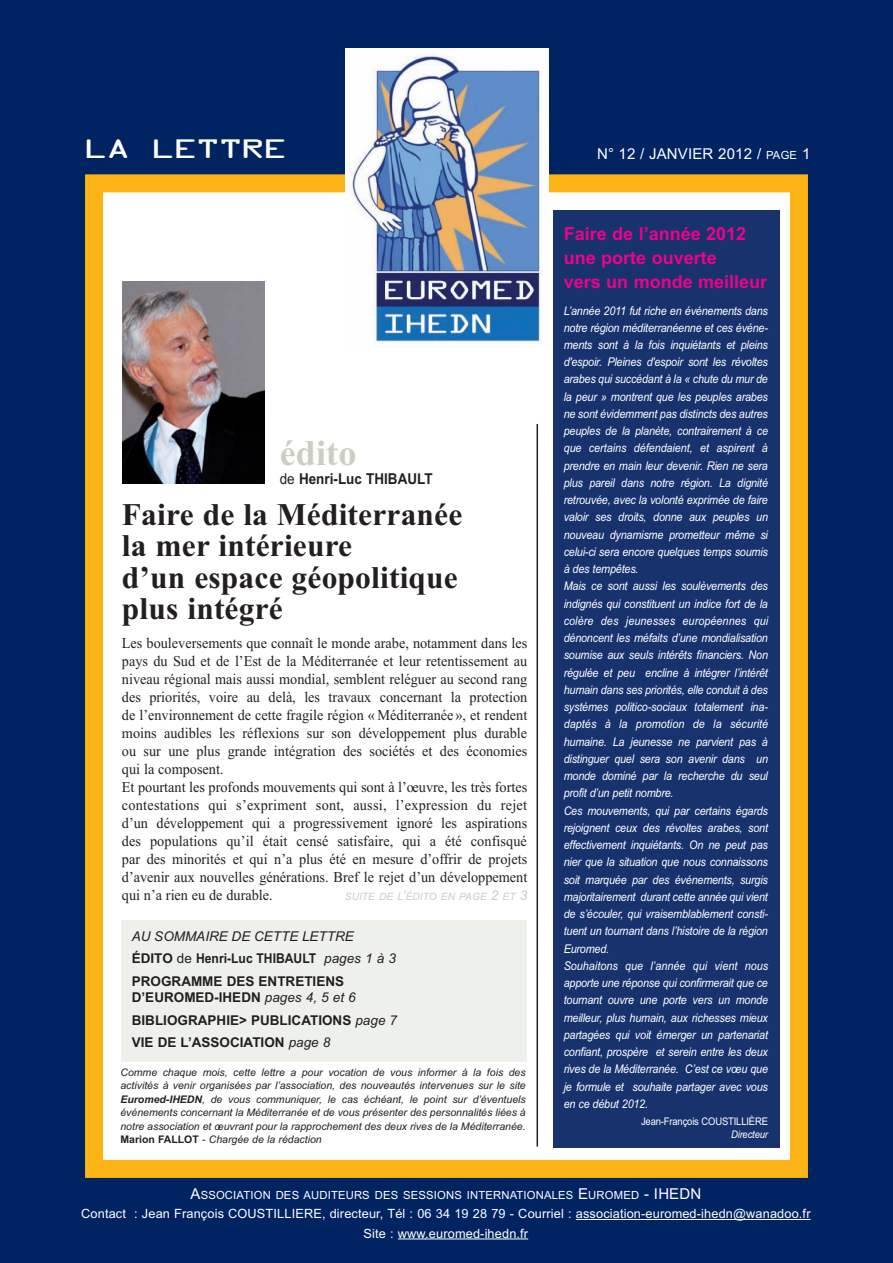
<style>
.page{position:relative;width:893px;height:1263px;background:#002361}
.page>*{position:absolute;margin:0;border:0;box-sizing:border-box;transform-origin:0 0}
.t1{font:700 36px "Times New Roman";letter-spacing:.005em;color:#cbcec1}
.t2{font:700 31.5px/31.5px "Times New Roman";letter-spacing:.005em;color:#231f20}
.t3{font:24px "OCRA";letter-spacing:-.11em;color:#fff;scale:1.53 1}
.t4{font:700 18px/24px "Arial";color:#ed028c}
.t5{font:15px/18px "Times New Roman";color:#231f20;scale:.95 1}
.t6{font:15px "Arial";letter-spacing:.01em;color:#fff}
.t7{font:700 15px "Arial";color:#231f20;scale:.9 1}
.t8{font:700 13.5px/22.5px "Arial";color:#231f20}
.t9{font:12.75px/19.5px "Arial";letter-spacing:.01em;color:#fff;text-align:center}
.t10{font:italic 12px/17.2px "Arial";letter-spacing:-.015em;color:#fff;scale:.9 1}
.t11{font:11.25px "Arial";letter-spacing:.015em;color:#fff}
.t12{font:italic 10.5px/13.5px "Arial";color:#231f20;text-align:justify}
.t13{font:10.5px "Arial";letter-spacing:-.015em;color:#fff;scale:.9 1}
.t14{font:italic 10.5px "Arial";letter-spacing:-.015em;color:#fff;scale:.9 1}
.t15{font:italic 10.2px "Arial";letter-spacing:.005em;color:#cbcec1}
.s1{font-size:11.25px}
.s2{font-weight:400}
.s3{font-size:13.5px}
.s4{font-weight:400;font-style:italic}
.s5{font-weight:700}
.s6{font-weight:700;font-style:normal}
.s7{font-style:normal}
.s8{font-size:15px}
</style>
<div class="page">
<hr style="left:576px;top:1219px;width:235px;height:1px;background:#fff">
<svg style="left:398px;top:1238px;width:27px;height:1px"></svg>
<hr style="left:425px;top:1238px;width:103px;height:1px;background:#fff">
<div style="left:94px;top:183px;width:705px;height:986px;background:#fff"></div>
<div style="left:85px;top:174px;width:723px;height:1004px;border:18px solid #fbb316"></div>
<hr style="left:536px;top:424px;width:2px;height:722px;background:#231f20">
<img style="left:346px;top:49px;width:202px;height:293px">
<div style="left:121px;top:920px;width:406px;height:141px;background:#eef0eb"></div>
<div style="left:553px;top:210px;width:226px;height:937px;background:#17326c"></div>
<img style="left:122px;top:281px;width:143px;height:202px">
<h3 class="t3" style="left:83px;top:139px;width:136px">LA LETTRE</h3>
<p class="t6" style="left:597px;top:145px;width:215px">N° 12 / JANVIER 2012 / <span class="s1">PAGE</span> 1</p>
<h1 class="t1" style="left:280px;top:431px;width:78px">édito</h1>
<p class="t7" style="left:280px;top:470px;width:171px"><span class="s2">de</span> Henri-Luc THIBAULT</p>
<h2 class="t2" style="left:122px;top:498px;width:342px">Faire de la Méditerranée la mer intérieure<br>d’un espace géopolitique plus intégré</h2>
<p class="t5" style="left:122px;top:634px;width:428px">Les bouleversements que connaît le monde arabe, notamment dans les pays du Sud et de l’Est de la Méditerranée et leur retentissement au niveau régional mais aussi mondial, semblent reléguer au second rang des priorités, voire au delà, les travaux concernant la protection de l’environnement de cette fragile région « Méditerranée », et rendent moins audibles les réflexions sur son développement plus durable ou sur une plus grande intégration des sociétés et des économies qui la composent.<br>Et pourtant les profonds mouvements qui sont à l’oeuvre, les très fortes contestations qui s’expriment sont, aussi, l’expression du rejet d’un développement qui a progressivement ignoré les aspirations des populations qu’il était censé satisfaire, qui a été confisqué par des minorités et qui n’a plus été en mesure d’offrir de projets d’avenir aux nouvelles générations. Bref le rejet d’un développement qui n’a rien eu de durable.</p>
<p class="t15" style="left:345px;top:890px;width:184px">SUITE DE L<span class="s3">’</span>ÉDITO EN PAGE <span class="s3">2</span> ET <span class="s3">3</span></p>
<p class="t8" style="left:132px;top:925px;width:266px"><span class="s4">AU SOMMAIRE DE CETTE LETTRE<br></span>ÉDITO <span class="s2">de</span> Henri-Luc THIBAULT <span class="s4">pages 1 à 3<br></span>PROGRAMME DES ENTRETIENS</p>
<p class="t8" style="left:132px;top:986px;width:267px">D’EUROMED-IHEDN <span class="s4">pages 4, 5 et 6<br></span>BIBLIOGRAPHIE&gt; PUBLICATIONS <span class="s4">page 7<br></span>VIE DE L’ASSOCIATION <span class="s4">page 8</span></p>
<p class="t12" style="left:120px;top:1065px;width:407px">Comme chaque mois, cette lettre a pour vocation de vous informer à la fois des activités à venir organisées par l’association, des nouveautés intervenues sur le site <span class="s5">Euromed-IHEDN</span>, de vous communiquer, le cas échéant, le point sur d’éventuels événements concernant la Méditerranée et de vous présenter des personnalités liées à notre association et oeuvrant pour la rapprochement des deux rives de la Méditerranée.<br><span class="s6">Marion FALLOT</span> <span class="s7">-</span> Chargée de la rédaction</p>
<h3 class="t4" style="left:564px;top:222px;width:205px">Faire de l’année 2012 une porte ouverte<br>vers un monde meilleur</h3>
<p class="t10" style="left:564px;top:302px;width:229px">L’année 2011 fut riche en événements dans notre région méditerranéenne et ces événe&shy;ments sont à la fois inquiétants et pleins d'espoir. Pleines d'espoir sont les révoltes arabes qui succédant à la « chute du mur de la peur » montrent que les peuples arabes ne sont évidemment pas distincts des autres peuples de la planète, contrairement à ce que certains défendaient, et aspirent à prendre en main leur devenir. Rien ne sera plus pareil dans notre région. La dignité retrouvée, avec la volonté exprimée de faire valoir ses droits, donne aux peuples un nouveau dynamisme prometteur même si celui-ci sera encore quelques temps soumis à des tempêtes.<br>Mais ce sont aussi les soulèvements des indignés qui constituent un indice fort de la colère des jeunesses européennes qui dénoncent les méfaits d’une mondialisation soumise aux seuls intérêts financiers. Non régulée et peu encline à intégrer l’intérêt humain dans ses priorités, elle conduit à des systèmes politico-sociaux totalement ina&shy;daptés à la promotion de la sécurité humaine. La jeunesse ne parvient pas à distinguer quel sera son avenir dans un monde dominé par la recherche du seul profit d’un petit nombre.<br>Ces mouvements, qui par certains égards rejoignent ceux des révoltes arabes, sont effectivement inquiétants. On ne peut pas nier que la situation que nous connaissons soit marquée par des événements, surgis majoritairement durant cette année qui vient de s’écouler, qui vraisemblablement consti&shy;tuent un tournant dans l’histoire de la région Euromed.<br>Souhaitons que l’année qui vient nous apporte une réponse qui confirmerait que ce tournant ouvre une porte vers un monde meilleur, plus humain, aux richesses mieux partagées qui voit émerger un partenariat confiant, prospère et serein entre les deux rives de la Méditerranée. C’est ce voeu que je formule et souhaite partager avec vous en ce début 2012.</p>
<p class="t13" style="left:641px;top:1115px;width:143px">Jean-François COUSTILLIÈRE</p>
<p class="t14" style="left:731px;top:1128px;width:43px">Directeur</p>
<p class="t11" style="left:191px;top:1188px;width:512px"><span class="s8">A</span>SSOCIATION DES AUDITEURS DES SESSIONS INTERNATIONALES <span class="s8">E</span>UROMED <span class="s8">- IHEDN</span></p>
<p class="t9" style="left:81px;top:1204px;width:731px">Contact : Jean François COUSTILLIERE, directeur, Tél : 06 34 19 28 79 - Courriel : association-euromed-ihedn@wanadoo.fr<br>Site : www.euromed-ihedn.fr</p>
</div>
